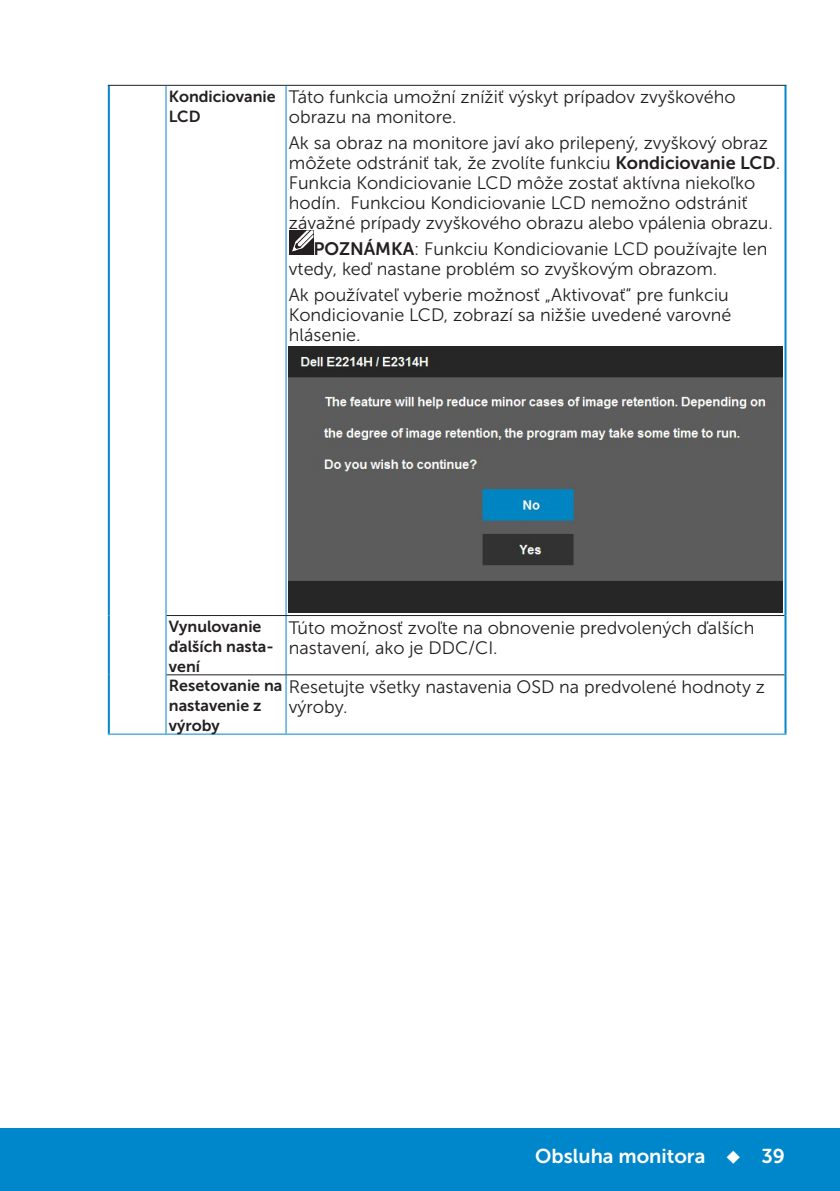
<style>
.page{position:relative;width:840px;height:1191px;background:#fff}
.page>*{position:absolute;margin:0;border:0;box-sizing:border-box;transform-origin:0 0}
.t1{font:20px "Museo Sans For Dell 700";color:#fff}
.Table_Paragraph{font:18px/20px "Museo Sans For Dell 300";color:#231f20}
.Table_Paragraph-2{font:16px/20px "Museo Sans For Dell 700";color:#231f20}
.s1{font-family:"Museo Sans For Dell 700"}
</style>
<div class="page">
<div style="left:0;top:1128px;width:839px;height:63px;background:#0087cb"></div>
<hr style="left:108px;top:86px;width:2px;height:529px;background:#0087cb">
<hr style="left:108px;top:615px;width:2px;height:60px;background:#0087cb">
<hr style="left:108px;top:675px;width:2px;height:58px;background:#0087cb">
<hr style="left:108px;top:85px;width:58px;height:1px;background:#231f20">
<hr style="left:165px;top:86px;width:1px;height:529px;background:#0087cb">
<hr style="left:166px;top:85px;width:120px;height:1px;background:#231f20">
<hr style="left:285px;top:86px;width:1px;height:529px;background:#0087cb">
<hr style="left:784px;top:86px;width:2px;height:529px;background:#0087cb">
<hr style="left:286px;top:85px;width:500px;height:1px;background:#231f20">
<hr style="left:165px;top:615px;width:1px;height:60px;background:#0087cb">
<hr style="left:166px;top:615px;width:120px;height:1px;background:#231f20">
<hr style="left:285px;top:616px;width:1px;height:58px;background:#0087cb">
<hr style="left:784px;top:615px;width:2px;height:60px;background:#0087cb">
<hr style="left:286px;top:615px;width:498px;height:1px;background:#231f20">
<hr style="left:165px;top:675px;width:1px;height:58px;background:#0087cb">
<hr style="left:166px;top:674px;width:120px;height:1px;background:#231f20">
<hr style="left:285px;top:675px;width:1px;height:58px;background:#0087cb">
<hr style="left:784px;top:675px;width:2px;height:58px;background:#0087cb">
<hr style="left:286px;top:674px;width:498px;height:1px;background:#231f20">
<hr style="left:108px;top:733px;width:58px;height:1px;background:#0087cb">
<hr style="left:166px;top:733px;width:120px;height:1px;background:#0087cb">
<hr style="left:286px;top:733px;width:500px;height:1px;background:#0087cb">
<div style="left:289px;top:230px;width:24px;height:25px;background:#231f20"></div>
<svg style="left:292px;top:230px;width:21px;height:22px"></svg>
<img style="left:289px;top:346px;width:492px;height:266px">
<p class="Table_Paragraph-2" style="left:169px;top:86px;width:108px">Kondiciovanie<br>LCD</p>
<p class="Table_Paragraph" style="left:289px;top:87px;width:448px">Táto funkcia umožní znížiť výskyt prípadov zvyškového obrazu na monitore.</p>
<p class="Table_Paragraph" style="left:289px;top:133px;width:492px">Ak sa obraz na monitore javí ako prilepený, zvyškový obraz môžete odstrániť tak, že zvolíte funkciu <span class="s1">Kondiciovanie LCD</span>.<br>Funkcia Kondiciovanie LCD môže zostať aktívna niekoľko hodín. Funkciou Kondiciovanie LCD nemožno odstrániť závažné prípady zvyškového obrazu alebo vpálenia obrazu.</p>
<p class="Table_Paragraph" style="left:289px;top:239px;width:480px;text-indent:25px"><span class="s1">POZNÁMKA</span>: Funkciu Kondiciovanie LCD používajte len vtedy, keď nastane problém so zvyškovým obrazom.</p>
<p class="Table_Paragraph" style="left:289px;top:284px;width:444px">Ak používateľ vyberie možnosť „Aktivovať“ pre funkciu<br>Kondiciovanie LCD, zobrazí sa nižšie uvedené varovné hlásenie.</p>
<p class="Table_Paragraph-2" style="left:169px;top:616px;width:106px">Vynulovanie ďalších nasta&shy;vení</p>
<p class="Table_Paragraph" style="left:289px;top:617px;width:467px">Túto možnosť zvoľte na obnovenie predvolených ďalších nastavení, ako je DDC/CI.</p>
<p class="Table_Paragraph-2" style="left:169px;top:675px;width:115px">Resetovanie na nastavenie z výroby</p>
<p class="Table_Paragraph" style="left:289px;top:677px;width:477px">Resetujte všetky nastavenia OSD na predvolené hodnoty z výroby.</p>
<p class="t1" style="left:535px;top:1144px;width:251px">Obsluha monitora ◆ 39</p>
</div>
